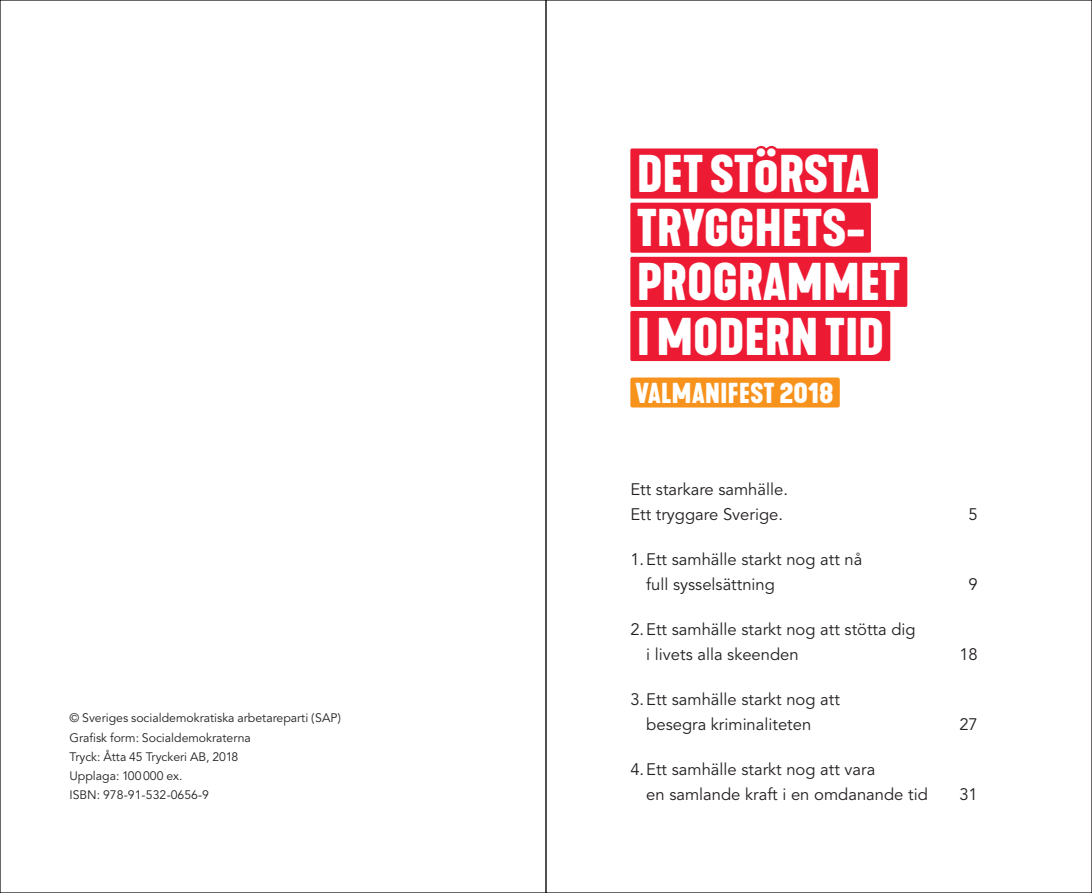
<style>
.page{position:relative;width:1092px;height:893px;background:#fff}
.page>*{position:absolute;margin:0;border:0;box-sizing:border-box;transform-origin:0 0}
.t1{font:700 49.52px/54.2px "Kapra Neue Custom";letter-spacing:.01em;color:#fff}
.t2{font:700 26.95px "Kapra Neue Custom";letter-spacing:.02em;color:#fff}
.t3{font:16.62px/24.5px "Avenir LT Pro";color:#231f20}
.t4{font:12.25px/19.2px "Avenir LT Pro";color:#231f20}
.s1{font-size:28.88px}
</style>
<div class="page">
<div style="left:630px;top:311px;width:260px;height:50px;background:#ed1a33;border-radius:2px"></div>
<div style="left:630px;top:257px;width:277px;height:50px;background:#ed1a33;border-radius:2px"></div>
<div style="left:630px;top:203px;width:240px;height:50px;background:#ed1a33;border-radius:2px"></div>
<div style="left:630px;top:148px;width:247px;height:51px;background:#ed1a33;border-radius:2px"></div>
<svg style="left:751px;top:146px;width:30px;height:3px"></svg>
<div style="left:630px;top:377px;width:209px;height:30px;background:#f7931d;border-radius:2px"></div>
<p class="t4" style="left:69px;top:709px;width:273px">© Sveriges socialdemokratiska arbetareparti (SAP)<br>Grafisk form: Socialdemokraterna<br>Tryck: Åtta 45 Tryckeri AB, 2018<br>Upplaga: 100000 ex.<br>ISBN: 978-91-532-0656-9</p>
<h1 class="t1" style="left:637px;top:148px;width:264px">DET STÖRSTA<br>TRYGGHETS-<br>PROGRAMMET<br>I MODERN TID</h1>
<h2 class="t2" style="left:635px;top:375px;width:200px">VALMANIFEST <span class="s1">2018</span></h2>
<p class="t3" style="left:630px;top:477px;width:159px">Ett starkare samhälle.<br>Ett tryggare Sverige.</p>
<p class="t3" style="left:646px;top:547px;width:218px;text-indent:-16px">1.Ett samhälle starkt nog att nå full sysselsättning</p>
<p class="t3" style="left:646px;top:617px;width:271px;text-indent:-16px">2.Ett samhälle starkt nog att stötta dig i livets alla skeenden</p>
<p class="t3" style="left:646px;top:687px;width:195px;text-indent:-16px">3.Ett samhälle starkt nog att besegra kriminaliteten</p>
<p class="t3" style="left:646px;top:757px;width:283px;text-indent:-16px">4.Ett samhälle starkt nog att vara<br>en samlande kraft i en omdanande tid</p>
<p class="t3" style="left:968px;top:502px;width:11px">5</p>
<p class="t3" style="left:968px;top:572px;width:11px">9</p>
<p class="t3" style="left:959px;top:642px;width:20px">18</p>
<p class="t3" style="left:959px;top:712px;width:20px">27</p>
<p class="t3" style="left:959px;top:782px;width:20px">31</p>
</div>
